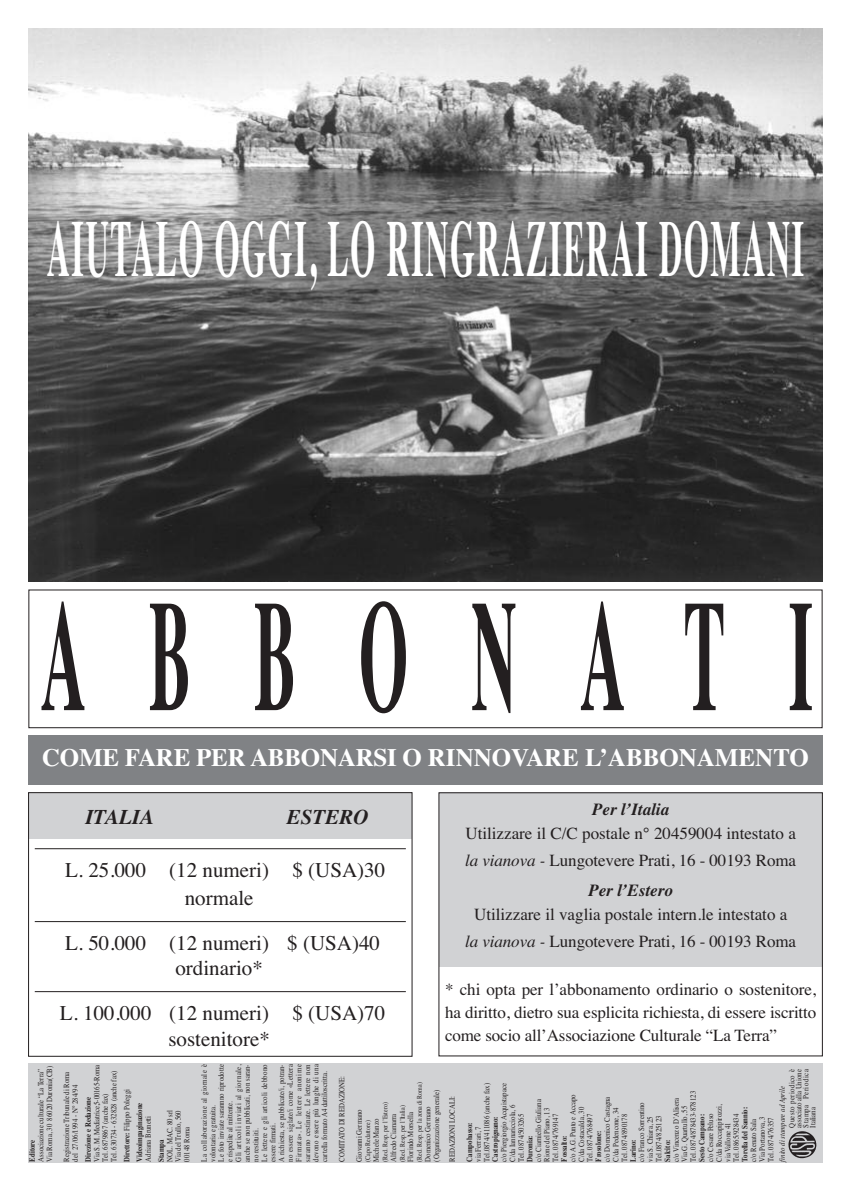
<style>
.page{position:relative;width:851px;height:1191px;background:#fff}
.page>*{position:absolute;margin:0;border:0;box-sizing:border-box;transform-origin:0 0}
.t1{font:700 157.5px "Times";letter-spacing:1em;color:#231f20;scale:.4 1}
.t2{font:700 80px "Times";letter-spacing:.05em;color:#fff;scale:.4 1}
.t3{font:700 25px "Times";letter-spacing:-.01em;color:#fff}
.t4{font:21px/25.3px "Times";color:#231f20;text-align:center}
.t5{font:italic 700 21px "Times";color:#231f20}
.t6{font:17px/26.8px "Times";letter-spacing:-.005em;color:#231f20}
.t7{font:italic 700 17px "Times";color:#231f20}
.t8{font:8px/8.6px "Times";color:#231f20;scale:.85 1}
.t9{font:8px/8.6px "Times";letter-spacing:.02em;color:#231f20;scale:.85 1}
.t10{font:700 8px/12.9px "Times";color:#231f20;scale:.85 1}
.t11{font:italic 8px "Times";color:#231f20;scale:.85 1}
.t12{font:7px "Times";color:#231f20;scale:.85 1}
.s1{font-style:italic}
.s2{font-weight:400}
</style>
<div class="page">
<img style="left:28px;top:28px;width:794px;height:553px">
<div style="left:28px;top:1063px;width:794px;height:99px;background:#d1d2d4"></div>
<img style="left:788px;top:1131px;width:29px;height:28px">
<div style="left:438px;top:792px;width:384px;height:174px;background:#d1d2d4"></div>
<div style="left:28px;top:792px;width:384px;height:47px;background:#d1d2d4"></div>
<hr style="left:35px;top:848px;width:371px;height:1px;background:#231f20">
<hr style="left:35px;top:921px;width:371px;height:1px;background:#231f20">
<hr style="left:35px;top:991px;width:371px;height:1px;background:#231f20">
<div style="left:28px;top:792px;width:384px;height:264px;border:1px solid #231f20"></div>
<div style="left:28px;top:735px;width:794px;height:49px;background:#808285"></div>
<div style="left:28px;top:589px;width:794px;height:139px;border:1px solid #231f20"></div>
<h2 class="t2" style="left:47px;top:202px;width:1894px">AIUTALO OGGI, LO RINGRAZIERAI DOMANI</h2>
<h1 class="t1" style="left:40px;top:563px;width:1932px">ABBONATI</h1>
<h3 class="t3" style="left:42px;top:742px;width:768px">COME FARE PER ABBONARSI O RINNOVARE L’ABBONAMENTO</h3>
<h3 class="t5" style="left:85px;top:804px;width:70px">ITALIA</h3>
<h3 class="t5" style="left:287px;top:804px;width:83px">ESTERO</h3>
<h3 class="t4" style="left:65px;top:856px;width:321px;line-height:28.2px">L. 25.000 (12 numeri) $ (USA)30 normale</h3>
<h3 class="t4" style="left:65px;top:930px;width:316px">L. 50.000 (12 numeri) $ (USA)40 ordinario*</h3>
<h3 class="t4" style="left:60px;top:1000px;width:327px">L. 100.000 (12 numeri) $ (USA)70 sostenitore*</h3>
<h3 class="t7" style="left:592px;top:799px;width:78px">Per l’Italia</h3>
<h3 class="t6" style="left:465px;top:820px;width:332px">Utilizzare il C/C postale n° 20459004 intestato a <span class="s1">la vianova -</span> Lungotevere Prati, 16 - 00193 Roma</h3>
<h3 class="t7" style="left:588px;top:880px;width:86px">Per l’Estero</h3>
<h3 class="t6" style="left:465px;top:900px;width:332px;text-align:center">Utilizzare il vaglia postale intern.le intestato a<br><span class="s1">la vianova -</span> Lungotevere Prati, 16 - 00193 Roma</h3>
<h3 class="t6" style="left:445px;top:978px;width:372px;line-height:23px;text-align:justify">* chi opta per l’abbonamento ordinario o sostenitore, ha diritto, dietro sua esplicita richiesta, di essere iscritto come socio all’Associazione Culturale “La Terra”</h3>
<p class="t8" style="left:92px;top:1161px;width:115px;rotate:-90deg">Via S. M. Mediatrice,5-00165-Roma<br>Tel. 6879867 (anche fax)<br>Tel. 630734 - 632828 (anche fax)</p>
<p class="t8" style="left:36px;top:1161px;width:114px;rotate:-90deg">Associazione culturale “La Terra”<br>Via Roma, 30 86020 Duronia(CB)</p>
<p class="t8" style="left:62px;top:1161px;width:107px;rotate:-90deg">Registrazione Tribunale di Roma del 27/06/1994 - N° 284/94</p>
<p class="t10" style="left:120px;top:1161px;width:87px;rotate:-90deg">Direttore: <span class="s2">Filippo Poleggi<br></span>Videoimpaginazione</p>
<p class="t10" style="left:81px;top:1161px;width:77px;rotate:-90deg">Direzione e Redazione</p>
<p class="t8" style="left:165px;top:1161px;width:62px;text-align:justify;rotate:-90deg">NOL. MAC. 80 srl Via del Trullo, 560<br>00148 Roma</p>
<p class="t8" style="left:144px;top:1161px;width:55px;rotate:-90deg">Adriana Brunetti</p>
<p class="t10" style="left:154px;top:1161px;width:28px;rotate:-90deg">Stampa</p>
<p class="t10" style="left:26px;top:1161px;width:27px;rotate:-90deg">Editore</p>
<p class="t9" style="left:200px;top:1161px;width:116px;rotate:-90deg">La collaborazione al giornale è volontaria e gratuita.<br>Le foto inviate sarannno riprodotte e rispedite al mittente.<br>Gli articoli inviati al giornale, anche se non pubblicati, non saran&shy;no restituiti.<br>Le lettere e gli articoli debbono essere firmati.<br>A richiesta, se pubblicate/i, potran&shy;no essere siglate/i come «Lettera<br>Firmata». Le lettere anonime saranno cestinate. Le lettere non devono essere più lunghe di una cartella formato A4 dattiloscritta.</p>
<p class="t8" style="left:333px;top:1161px;width:102px;line-height:17.2px;rotate:-90deg">COMITATO DI REDAZIONE:<br>Giovanni Germano</p>
<p class="t12" style="left:415px;top:1161px;width:95px;rotate:-90deg">(Red. Resp. per la zona di Roma)</p>
<p class="t8" style="left:423px;top:1161px;width:86px;rotate:-90deg">Domenico Germano (Organizzazione generale)</p>
<p class="t8" style="left:448px;top:1161px;width:79px;rotate:-90deg">REDAZIONI LOCALI:</p>
<p class="t12" style="left:381px;top:1161px;width:71px;rotate:-90deg">(Red. Resp. per l’Estero)</p>
<p class="t8" style="left:389px;top:1161px;width:58px;rotate:-90deg">Alfredo Ciamarra</p>
<p class="t12" style="left:398px;top:1161px;width:68px;rotate:-90deg">(Red. Resp. per l’Italia)</p>
<p class="t8" style="left:406px;top:1161px;width:59px;rotate:-90deg">Florindo Morsella</p>
<p class="t12" style="left:364px;top:1161px;width:50px;rotate:-90deg">(Capo Redattore)</p>
<p class="t8" style="left:372px;top:1161px;width:52px;rotate:-90deg">Michele Manzo</p>
<p class="t8" style="left:788px;top:1127px;width:70px;line-height:7px;text-align:justify;rotate:-90deg">Questo periodico è associato alla Unione Stampa Periodica Italiana</p>
<p class="t8" style="left:499px;top:1161px;width:94px;rotate:-90deg">c/o Piergiorgio Acquistapace<br>C/da Iannaricciola, 6<br>Tel. 0874/503265</p>
<p class="t8" style="left:473px;top:1161px;width:94px;rotate:-90deg">via Ferrari, 7<br>Tel.0874/411086 (anche fax)</p>
<p class="t11" style="left:777px;top:1161px;width:90px;rotate:-90deg">finito di stampare ad Aprile</p>
<p class="t8" style="left:671px;top:1161px;width:84px;rotate:-90deg">c/o Vincenzo D’Alisera<br>Via G. Quartullo, 55<br>Tel. 0874/878433-878123</p>
<p class="t8" style="left:568px;top:1161px;width:81px;rotate:-90deg">c/o A.G. Punto e Accapo<br>C/da Costacalda, 30<br>Tel. 0874/768497</p>
<p class="t8" style="left:602px;top:1161px;width:78px;rotate:-90deg">c/o Domenico Castagna<br>C/da Pedencone, 34<br>Tel. 0874/890178</p>
<p class="t8" style="left:534px;top:1161px;width:75px;rotate:-90deg">c/o Ciarniello Giuliana<br>Rione del Piano, 13<br>Tel. 0874/769147</p>
<p class="t8" style="left:637px;top:1161px;width:71px;rotate:-90deg">c/o Franco Sorrentino via S. Chiara, 25<br>Tel.0874/825123</p>
<p class="t10" style="left:695px;top:1161px;width:57px;rotate:-90deg">Sesto Campano:</p>
<p class="t8" style="left:706px;top:1161px;width:69px;rotate:-90deg">c/o Cesare Peluso<br>C/da Roccapipirozzi, via Vallone 41<br>Tel. 0865/928434</p>
<p class="t10" style="left:738px;top:1161px;width:66px;rotate:-90deg">Torella del Sannio:</p>
<p class="t8" style="left:749px;top:1161px;width:55px;rotate:-90deg">c/o Renato Sala<br>Via Portanova, 3<br>Tel. 0874/76357</p>
<p class="t10" style="left:488px;top:1161px;width:55px;rotate:-90deg">Castropignano:</p>
<p class="t10" style="left:463px;top:1161px;width:48px;rotate:-90deg">Campobasso:</p>
<p class="t10" style="left:592px;top:1161px;width:38px;rotate:-90deg">Frosolone:</p>
<p class="t10" style="left:523px;top:1161px;width:32px;rotate:-90deg">Duronia:</p>
<p class="t10" style="left:557px;top:1161px;width:32px;rotate:-90deg">Fossalto:</p>
<p class="t10" style="left:626px;top:1161px;width:28px;rotate:-90deg">Larino:</p>
<p class="t10" style="left:660px;top:1161px;width:27px;rotate:-90deg">Salcito:</p>
</div>
